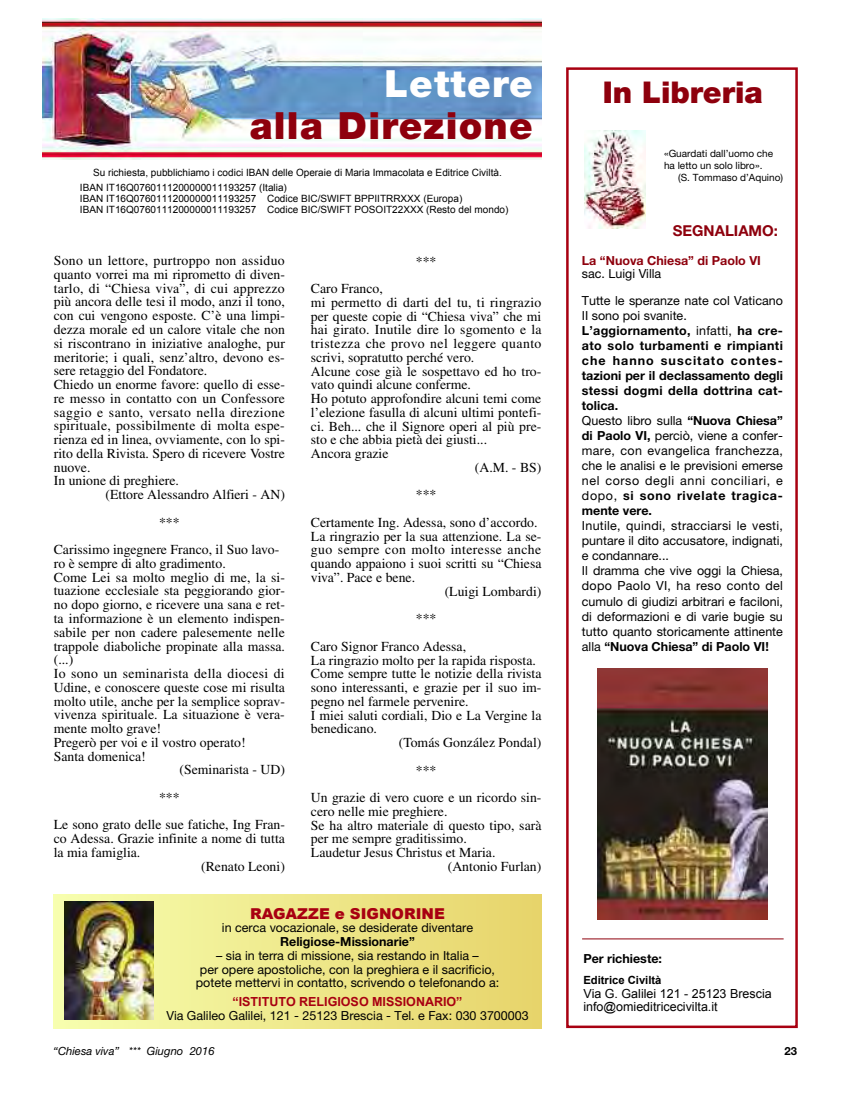
<style>
.page{position:relative;width:851px;height:1117px;background:#fff}
.page>*{position:absolute;margin:0;border:0;box-sizing:border-box;transform-origin:0 0}
.t1{font:900 37.5px "Helvetica Neue";letter-spacing:.035em;color:#8e000d}
.t2{font:900 37.5px "Helvetica Neue";letter-spacing:.035em;color:#fff}
.t3{font:900 30px "Helvetica Neue";color:#8e000d}
.t4{font:900 15px "Arial";color:#a80011}
.t5{font:700 15px "Helvetica Neue";color:#8e000d}
.t6{font:13.75px/13.8px "Times LT Std";color:#000;text-align:center}
.t7{font:13.75px "Times LT Std";letter-spacing:.03em;color:#000}
.t8{font:13.75px "Times LT Std";letter-spacing:.02em;color:#000}
.t9{font:12.5px/15px "Helvetica Neue";color:#000}
.t10{font:700 12.5px/15px "Helvetica Neue";letter-spacing:.02em;color:#000}
.t11{font:12.5px/13.8px "Arial";color:#000}
.t12{font:700 12.5px "Helvetica Neue";color:#000}
.t13{font:700 12.5px "Arial";color:#a80011}
.t14{font:700 12.5px "Helvetica Neue";color:#8e000d}
.t15{font:italic 11.25px "Helvetica Neue";color:#000}
.t16{font:700 11.25px "Arial";color:#000}
.t17{font:700 11.25px "Helvetica Neue";color:#000}
.t18{font:10px/15px "Arial";color:#000}
.t19{font:10px/12px "Helvetica Neue";color:#000}
.s1{font-weight:400}
.s2{font-weight:700}
</style>
<div class="page">
<div style="left:566px;top:67px;width:231px;height:960px;border:2px solid #a80011"></div>
<img style="left:584px;top:130px;width:61px;height:98px">
<div style="left:54px;top:894px;width:487px;height:134px;background:linear-gradient(to right,#f7ffaf,#e7d46a)"></div>
<img style="left:64px;top:901px;width:90px;height:118px">
<img style="left:43px;top:19px;width:498px;height:140px">
<hr style="left:582px;top:938px;width:201px;height:1px;background:#8e000d">
<img style="left:597px;top:668px;width:170px;height:251px">
<h1 class="t2" style="left:384px;top:70px;width:150px">Lettere</h1>
<h1 class="t1" style="left:250px;top:112px;width:284px">alla Direzione</h1>
<p class="t18" style="left:80px;top:165px;width:423px;text-indent:13px">Su richiesta, pubblichiamo i codici IBAN delle Operaie di Maria Immacolata e Editrice Civiltà.<br>IBAN IT16Q0760111200000011193257 (Italia)</p>
<p class="t18" style="left:80px;top:193px;width:430px;line-height:11.2px">IBAN IT16Q0760111200000011193257 Codice BIC/SWIFT BPPIITRRXXX (Europa)<br>IBAN IT16Q0760111200000011193257 Codice BIC/SWIFT POSOIT22XXX (Resto del mondo)</p>
<p class="t6" style="left:54px;top:255px;width:233px;text-align:left">Sono un lettore, purtroppo non assiduo quanto vorrei ma mi riprometto di diven&shy;tarlo, di “Chiesa viva”, di cui apprezzo più ancora delle tesi il modo, anzi il tono, con cui vengono esposte. C’è una limpi&shy;dezza morale ed un calore vitale che non si riscontrano in iniziative analoghe, pur meritorie; i quali, senz’altro, devono es&shy;sere retaggio del Fondatore.<br>Chiedo un enorme favore: quello di esse&shy;re messo in contatto con un Confessore saggio e santo, versato nella direzione spirituale, possibilmente di molta espe&shy;rienza ed in linea, ovviamente, con lo spi&shy;rito della Rivista. Spero di ricevere Vostre nuove.<br>In unione di preghiere.</p>
<p class="t6" style="left:106px;top:489px;width:181px">(Ettore Alessandro Alfieri - AN)</p>
<p class="t6" style="left:159px;top:516px;width:22px">***</p>
<p class="t6" style="left:54px;top:544px;width:227px">Carissimo ingegnere Franco, il Suo lavo-</p>
<p class="t6" style="left:54px;top:557px;width:173px">ro è sempre di alto gradimento.</p>
<p class="t6" style="left:54px;top:571px;width:232px">Come Lei sa molto meglio di me, la si-</p>
<p class="t6" style="left:54px;top:585px;width:232px">tuazione ecclesiale sta peggiorando gior-</p>
<p class="t6" style="left:54px;top:599px;width:233px">no dopo giorno, e ricevere una sana e ret-</p>
<p class="t6" style="left:54px;top:612px;width:232px">ta informazione è un elemento indispen-</p>
<p class="t6" style="left:54px;top:626px;width:232px">sabile per non cadere palesemente nelle</p>
<p class="t6" style="left:54px;top:640px;width:232px">trappole diaboliche propinate alla massa.</p>
<p class="t6" style="left:54px;top:654px;width:21px">(...)</p>
<p class="t8" style="left:54px;top:668px;width:232px">Io sono un seminarista della diocesi di</p>
<p class="t6" style="left:54px;top:681px;width:232px">Udine, e conoscere queste cose mi risulta</p>
<p class="t6" style="left:54px;top:695px;width:232px">molto utile, anche per la semplice soprav-</p>
<p class="t6" style="left:54px;top:709px;width:232px">vivenza spirituale. La situazione è vera-</p>
<p class="t6" style="left:54px;top:722px;width:109px">mente molto grave!</p>
<p class="t6" style="left:54px;top:736px;width:193px">Pregerò per voi e il vostro operato!</p>
<p class="t6" style="left:54px;top:750px;width:94px">Santa domenica!</p>
<p class="t6" style="left:179px;top:764px;width:107px">(Seminarista - UD)</p>
<p class="t6" style="left:54px;top:784px;width:233px;line-height:27.5px">***<br>Le sono grato delle sue fatiche, Ing Fran-</p>
<p class="t6" style="left:54px;top:832px;width:232px">co Adessa. Grazie infinite a nome di tutta</p>
<p class="t6" style="left:54px;top:846px;width:88px">la mia famiglia.</p>
<p class="t6" style="left:201px;top:860px;width:85px">(Renato Leoni)</p>
<p class="t6" style="left:416px;top:255px;width:22px">***</p>
<p class="t6" style="left:311px;top:283px;width:73px">Caro Franco,</p>
<p class="t6" style="left:311px;top:296px;width:232px">mi permetto di darti del tu, ti ringrazio</p>
<p class="t6" style="left:311px;top:310px;width:232px">per queste copie di “Chiesa viva” che mi</p>
<p class="t6" style="left:311px;top:324px;width:232px">hai girato. Inutile dire lo sgomento e la</p>
<p class="t7" style="left:311px;top:338px;width:232px">tristezza che provo nel leggere quanto</p>
<p class="t6" style="left:311px;top:351px;width:165px">scrivi, sopratutto perché vero.</p>
<p class="t6" style="left:311px;top:365px;width:232px">Alcune cose già le sospettavo ed ho tro-</p>
<p class="t6" style="left:311px;top:379px;width:162px">vato quindi alcune conferme.</p>
<p class="t6" style="left:311px;top:393px;width:232px">Ho potuto approfondire alcuni temi come</p>
<p class="t6" style="left:311px;top:406px;width:232px">l’elezione fasulla di alcuni ultimi pontefi-</p>
<p class="t6" style="left:311px;top:420px;width:232px">ci. Beh... che il Signore operi al più pre-</p>
<p class="t6" style="left:311px;top:434px;width:178px">sto e che abbia pietà dei giusti...</p>
<p class="t6" style="left:311px;top:448px;width:79px">Ancora grazie</p>
<p class="t6" style="left:475px;top:461px;width:68px">(A.M. - BS)</p>
<p class="t6" style="left:311px;top:482px;width:228px;line-height:27.5px">***<br>Certamente Ing. Adessa, sono d’accordo.</p>
<p class="t6" style="left:311px;top:530px;width:232px">La ringrazio per la sua attenzione. La se-</p>
<p class="t7" style="left:311px;top:545px;width:232px">guo sempre con molto interesse anche</p>
<p class="t6" style="left:311px;top:558px;width:232px">quando appaiono i suoi scritti su “Chiesa</p>
<p class="t6" style="left:311px;top:571px;width:106px">viva”. Pace e bene.</p>
<p class="t6" style="left:444px;top:585px;width:98px">(Luigi Lombardi)</p>
<p class="t6" style="left:311px;top:606px;width:157px;line-height:27.5px;text-align:left;text-indent:105px">***<br>Caro Signor Franco Adessa,</p>
<p class="t6" style="left:311px;top:654px;width:226px">La ringrazio molto per la rapida risposta.</p>
<p class="t6" style="left:311px;top:668px;width:232px">Come sempre tutte le notizie della rivista</p>
<p class="t6" style="left:311px;top:681px;width:232px">sono interessanti, e grazie per il suo im-</p>
<p class="t6" style="left:311px;top:695px;width:159px">pegno nel farmele pervenire.</p>
<p class="t6" style="left:311px;top:709px;width:232px">I miei saluti cordiali, Dio e La Vergine la</p>
<p class="t6" style="left:311px;top:723px;width:68px">benedicano.</p>
<p class="t6" style="left:399px;top:736px;width:144px">(Tomás González Pondal)</p>
<p class="t6" style="left:311px;top:757px;width:232px;line-height:27.5px">***<br>Un grazie di vero cuore e un ricordo sin-</p>
<p class="t6" style="left:311px;top:805px;width:138px">cero nelle mie preghiere.</p>
<p class="t6" style="left:311px;top:819px;width:232px">Se ha altro materiale di questo tipo, sarà</p>
<p class="t6" style="left:311px;top:833px;width:157px">per me sempre graditissimo.</p>
<p class="t6" style="left:311px;top:846px;width:186px">Laudetur Jesus Christus et Maria.</p>
<p class="t6" style="left:447px;top:860px;width:95px">(Antonio Furlan)</p>
<p class="t4" style="left:250px;top:901px;width:196px">RAGAZZE e SIGNORINE</p>
<p class="t9" style="left:222px;top:921px;width:252px">in cerca vocazionale, se desiderate diventare</p>
<p class="t12" style="left:280px;top:937px;width:136px">Religiose-Missionarie”</p>
<p class="t9" style="left:196px;top:949px;width:305px;line-height:13.8px;text-align:center">– sia in terra di missione, sia restando in Italia –<br>per opere apostoliche, con la preghiera e il sacrificio, potete mettervi in contatto, scrivendo o telefonando a:</p>
<p class="t13" style="left:232px;top:994px;width:231px">“ISTITUTO RELIGIOSO MISSIONARIO”</p>
<p class="t9" style="left:166px;top:1008px;width:364px">Via Galileo Galilei, 121 - 25123 Brescia - Tel. e Fax: 030 3700003</p>
<h2 class="t3" style="left:602px;top:81px;width:162px">In Libreria</h2>
<p class="t19" style="left:664px;top:148px;width:111px">«Guardati dall’uomo che ha letto un solo libro».</p>
<p class="t19" style="left:678px;top:172px;width:106px">(S. Tommaso d’Aquino)</p>
<p class="t5" style="left:672px;top:226px;width:107px">SEGNALIAMO:</p>
<p class="t14" style="left:581px;top:256px;width:180px">La “Nuova Chiesa” di Paolo VI</p>
<p class="t9" style="left:581px;top:267px;width:81px">sac. Luigi Villa</p>
<p class="t10" style="left:581px;top:294px;width:202px"><span class="s1">Tutte le speranze nate col Vaticano<br>II sono poi svanite.<br></span>L’aggiornamento, <span class="s1">infatti,</span> ha cre&shy;ato solo turbamenti e rimpianti che hanno suscitato contes&shy;tazioni per il declassamento degli stessi dogmi della dottrina cat&shy;tolica.<br><span class="s1">Questo libro sulla</span> “Nuova Chiesa” di Paolo VI, <span class="s1">perciò, viene a confer&shy;mare, con evangelica franchezza, che le analisi e le previsioni emerse nel corso degli anni conciliari, e dopo,</span> si sono rivelate tragica&shy;mente vere.</p>
<p class="t9" style="left:581px;top:519px;width:202px">Inutile, quindi, stracciarsi le vesti, puntare il dito accusatore, indignati, e condannare...<br>Il dramma che vive oggi la Chiesa, dopo Paolo VI, ha reso conto del cumulo di giudizi arbitrari e faciloni, di deformazioni e di varie bugie su tutto quanto storicamente attinente alla <span class="s2">“Nuova Chiesa” di Paolo VI!</span></p>
<p class="t12" style="left:583px;top:953px;width:80px">Per richieste:</p>
<p class="t16" style="left:583px;top:973px;width:80px">Editrice Civiltà</p>
<p class="t11" style="left:583px;top:986px;width:190px">Via G. Galilei 121 - 25123 Brescia info@omieditricecivilta.it</p>
<p class="t15" style="left:53px;top:1046px;width:163px">“Chiesa viva” *** Giugno 2016</p>
<p class="t17" style="left:784px;top:1046px;width:14px">23</p>
</div>
